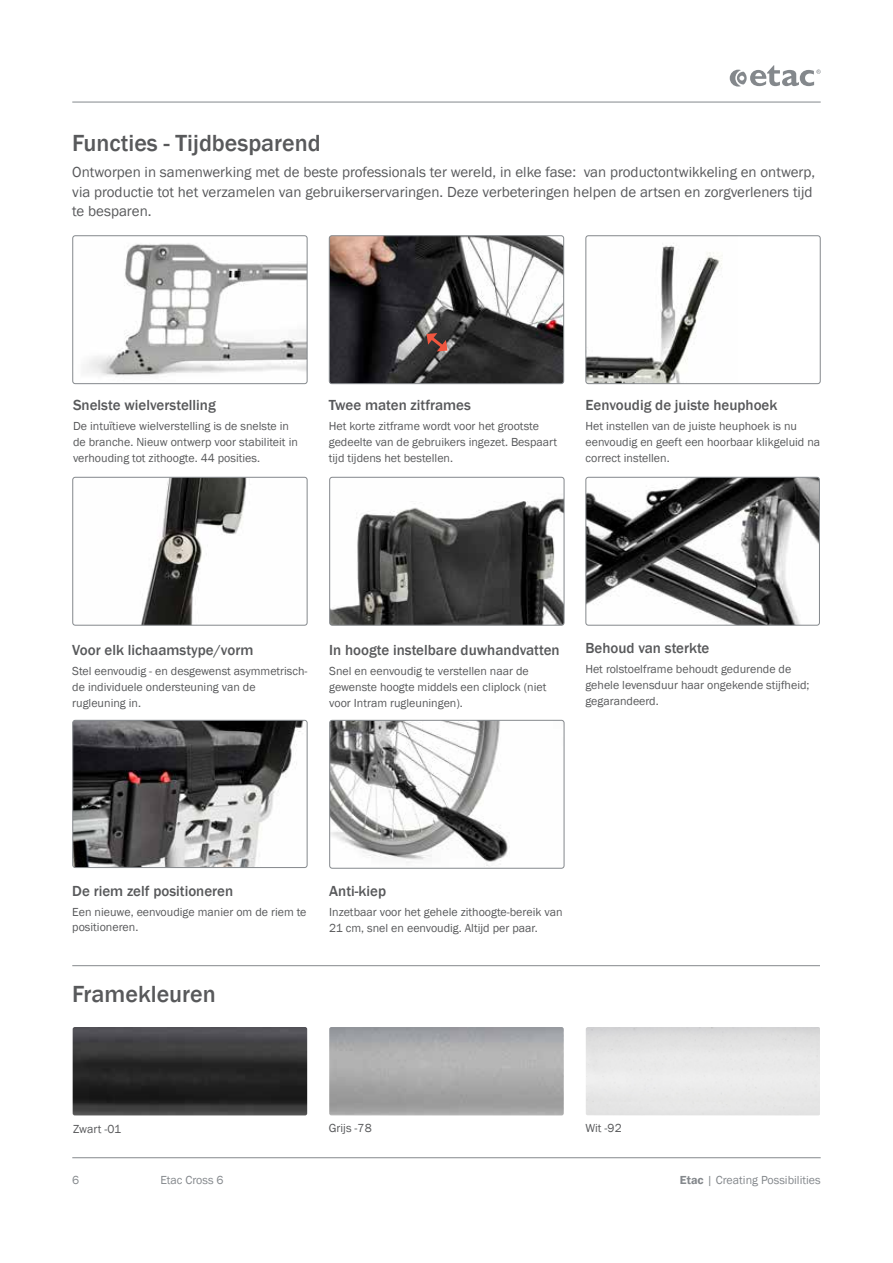
<style>
.page{position:relative;width:893px;height:1263px;background:#fff}
.page>*{position:absolute;margin:0;border:0;box-sizing:border-box;transform-origin:0 0}
.t1{font:500 24px "Franklin Gothic";color:#58595b}
.t2{font:15px/19.5px "Franklin Gothic";color:#58595b}
.t3{font:500 15px "Franklin Gothic";color:#58595b}
.t4{font:12px/15.8px "Franklin Gothic";color:#58595b}
.t5{font:12px "Franklin Gothic";color:#84888c}
.s1{font-weight:600}
</style>
<div class="page">
<hr style="left:72px;top:965px;width:748px;height:1px;background:#84888c">
<hr style="left:72px;top:102px;width:749px;height:1px;background:#84888c">
<hr style="left:72px;top:1157px;width:749px;height:1px;background:#84888c">
<svg style="left:730px;top:65px;width:91px;height:22px"></svg>
<img style="left:73px;top:1027px;width:234px;height:88px">
<img style="left:329px;top:1027px;width:235px;height:88px">
<img style="left:86px;top:243px;width:220px;height:134px">
<div style="left:72px;top:235px;width:236px;height:149px;border:1px solid #84888c;border-radius:3px"></div>
<img style="left:74px;top:722px;width:229px;height:144px">
<div style="left:72px;top:720px;width:236px;height:148px;border:1px solid #84888c;border-radius:3px"></div>
<img style="left:329px;top:237px;width:235px;height:147px">
<div style="left:329px;top:235px;width:235px;height:149px;border:1px solid #84888c;border-radius:3px"></div>
<img style="left:331px;top:720px;width:233px;height:147px">
<div style="left:329px;top:720px;width:235px;height:149px;border:1px solid #84888c;border-radius:3px"></div>
<img style="left:331px;top:477px;width:233px;height:147px">
<div style="left:329px;top:477px;width:235px;height:149px;border:1px solid #84888c;border-radius:3px"></div>
<img style="left:141px;top:479px;width:106px;height:145px">
<div style="left:72px;top:477px;width:236px;height:149px;border:1px solid #84888c;border-radius:3px"></div>
<img style="left:587px;top:479px;width:231px;height:145px">
<div style="left:585px;top:477px;width:235px;height:149px;border:1px solid #84888c;border-radius:3px"></div>
<img style="left:587px;top:243px;width:136px;height:139px">
<div style="left:585px;top:235px;width:236px;height:149px;border:1px solid #84888c;border-radius:3px"></div>
<svg style="left:426px;top:333px;width:22px;height:18px"></svg>
<h1 class="t1" style="left:72px;top:128px;width:250px">Functies - Tijdbesparend</h1>
<p class="t2" style="left:72px;top:163px;width:744px">Ontworpen in samenwerking met de beste professionals ter wereld, in elke fase: van productontwikkeling en ontwerp, via productie tot het verzamelen van gebruikerservaringen. Deze verbeteringen helpen de artsen en zorgverleners tijd te besparen.</p>
<p class="t3" style="left:73px;top:396px;width:144px">Snelste wielverstelling</p>
<p class="t4" style="left:73px;top:418px;width:226px">De intuïtieve wielverstelling is de snelste in de branche. Nieuw ontwerp voor stabiliteit in verhouding tot zithoogte. 44 posities.</p>
<p class="t3" style="left:329px;top:396px;width:144px">Twee maten zitframes</p>
<p class="t4" style="left:329px;top:418px;width:230px">Het korte zitframe wordt voor het grootste gedeelte van de gebruikers ingezet. Bespaart tijd tijdens het bestellen.</p>
<p class="t3" style="left:586px;top:396px;width:193px">Eenvoudig de juiste heuphoek</p>
<p class="t4" style="left:586px;top:418px;width:236px">Het instellen van de juiste heuphoek is nu eenvoudig en geeft een hoorbaar klikgeluid na correct instellen.</p>
<p class="t3" style="left:72px;top:641px;width:183px">Voor elk lichaamstype/vorm</p>
<p class="t4" style="left:72px;top:664px;width:237px">Stel eenvoudig - en desgewenst asymmetrisch&shy;de individuele ondersteuning van de rugleuning in.</p>
<p class="t3" style="left:329px;top:641px;width:232px">In hoogte instelbare duwhandvatten</p>
<p class="t4" style="left:329px;top:664px;width:219px">Snel en eenvoudig te verstellen naar de gewenste hoogte middels een cliplock (niet voor Intram rugleuningen).</p>
<p class="t3" style="left:585px;top:639px;width:126px">Behoud van sterkte</p>
<p class="t4" style="left:585px;top:661px;width:226px">Het rolstoelframe behoudt gedurende de gehele levensduur haar ongekende stijfheid; gegarandeerd.</p>
<p class="t3" style="left:72px;top:881px;width:162px">De riem zelf positioneren</p>
<p class="t4" style="left:72px;top:904px;width:236px">Een nieuwe, eenvoudige manier om de riem te positioneren.</p>
<h1 class="t1" style="left:72px;top:979px;width:145px">Framekleuren</h1>
<p class="t3" style="left:329px;top:881px;width:58px">Anti-kiep</p>
<p class="t4" style="left:329px;top:904px;width:235px">Inzetbaar voor het gehele zithoogte-bereik van<br>21 cm, snel en eenvoudig. Altijd per paar.</p>
<p class="t4" style="left:73px;top:1121px;width:50px">Zwart -01</p>
<p class="t4" style="left:329px;top:1121px;width:44px">Grijs -78</p>
<p class="t4" style="left:585px;top:1121px;width:38px">Wit -92</p>
<p class="t5" style="left:72px;top:1173px;width:9px">6</p>
<p class="t5" style="left:160px;top:1173px;width:65px">Etac Cross 6</p>
<p class="t5" style="left:680px;top:1173px;width:142px"><span class="s1">Etac</span> | Creating Possibilities</p>
</div>
